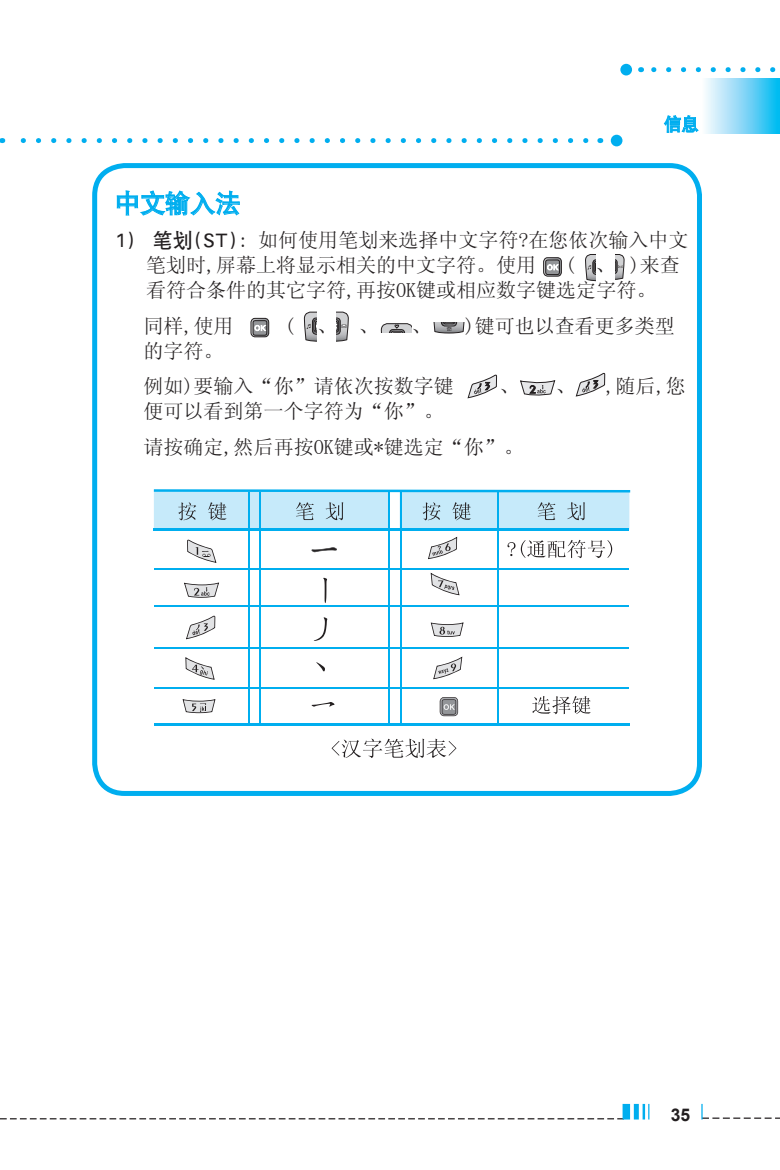
<style>
.page{position:relative;width:780px;height:1170px;background:#fff}
.page>*{position:absolute;margin:0;border:0;box-sizing:border-box;transform-origin:0 0}
.t1{font:25px "SIL Hei Med Jian";color:#00aeef}
.t2{font:20px/25px "Sim Sun";color:#231f20}
.t3{font:700 17.5px "Arial";color:#231f20}
.t4{font:17.5px "SIL Hei Med Jian";color:#00aeef}
.s1{font-family:"SIL Hei Med Jian"}
</style>
<div class="page">
<svg style="left:0;top:1118px;width:622px;height:1px"></svg>
<svg style="left:701px;top:1103px;width:79px;height:16px"></svg>
<svg style="left:648px;top:1103px;width:1px;height:16px"></svg>
<hr style="left:642px;top:1103px;width:3px;height:16px;background:#00aeef">
<div style="left:633px;top:1103px;width:5px;height:16px;background:#00aeef"></div>
<div style="left:622px;top:1103px;width:8px;height:16px;background:#00aeef"></div>
<svg style="left:651px;top:67px;width:125px;height:5px"></svg>
<div style="left:620px;top:64px;width:12px;height:11px;background:#00aeef;border-radius:50%"></div>
<div style="left:610px;top:135px;width:12px;height:11px;background:#00aeef;border-radius:50%"></div>
<svg style="left:20px;top:138px;width:566px;height:5px"></svg>
<svg style="left:0;top:138px;width:4px;height:5px"></svg>
<div style="left:702px;top:78px;width:78px;height:55px;background:linear-gradient(to right,#fffbfe,#08b9f1)"></div>
<svg style="left:663px;top:115px;width:36px;height:18px"></svg>
<svg style="left:92px;top:163px;width:610px;height:630px"></svg>
<svg style="left:117px;top:191px;width:122px;height:24px"></svg>
<div style="left:543px;top:257px;width:18px;height:19px;border:1px solid #231f20;border-radius:4px"></div>
<svg style="left:544px;top:259px;width:16px;height:16px"></svg>
<svg style="left:585px;top:250px;width:11px;height:32px"></svg>
<svg style="left:615px;top:251px;width:9px;height:29px"></svg>
<div style="left:251px;top:318px;width:18px;height:19px;border:1px solid #231f20;border-radius:4px"></div>
<svg style="left:252px;top:320px;width:15px;height:16px"></svg>
<svg style="left:303px;top:305px;width:14px;height:38px"></svg>
<svg style="left:337px;top:306px;width:12px;height:36px"></svg>
<svg style="left:380px;top:323px;width:31px;height:10px"></svg>
<svg style="left:432px;top:322px;width:33px;height:19px"></svg>
<svg style="left:467px;top:372px;width:31px;height:27px"></svg>
<svg style="left:519px;top:370px;width:36px;height:27px"></svg>
<svg style="left:575px;top:371px;width:30px;height:26px"></svg>
<svg style="left:311px;top:547px;width:26px;height:5px"></svg>
<svg style="left:323px;top:577px;width:4px;height:26px"></svg>
<svg style="left:314px;top:617px;width:13px;height:24px"></svg>
<svg style="left:316px;top:662px;width:9px;height:9px"></svg>
<svg style="left:311px;top:702px;width:23px;height:4px"></svg>
<hr style="left:154px;top:489px;width:476px;height:3px;background:#00aeef">
<hr style="left:154px;top:528px;width:475px;height:2px;background:#00aeef">
<hr style="left:154px;top:723px;width:475px;height:2px;background:#00aeef">
<hr style="left:388px;top:491px;width:1px;height:233px;background:#00aeef">
<svg style="left:154px;top:491px;width:475px;height:37px;background:#b7dff1"></svg>
<svg style="left:507px;top:539px;width:105px;height:19px"></svg>
<svg style="left:532px;top:695px;width:58px;height:19px"></svg>
<svg style="left:331px;top:738px;width:125px;height:20px"></svg>
<hr style="left:259px;top:491px;width:1px;height:233px;background:#00aeef">
<hr style="left:497px;top:491px;width:2px;height:233px;background:#00aeef">
<hr style="left:248px;top:491px;width:1px;height:233px;background:#00aeef">
<hr style="left:400px;top:491px;width:1px;height:233px;background:#00aeef">
<hr style="left:154px;top:568px;width:474px;height:1px;background:#00aeef">
<hr style="left:154px;top:605px;width:474px;height:1px;background:#00aeef">
<hr style="left:154px;top:647px;width:474px;height:1px;background:#00aeef">
<hr style="left:154px;top:687px;width:474px;height:1px;background:#00aeef">
<svg style="left:187px;top:539px;width:29px;height:24px"></svg>
<svg style="left:184px;top:582px;width:35px;height:16px"></svg>
<svg style="left:185px;top:657px;width:30px;height:22px"></svg>
<svg style="left:430px;top:572px;width:29px;height:23px"></svg>
<svg style="left:182px;top:699px;width:33px;height:15px"></svg>
<svg style="left:431px;top:622px;width:32px;height:16px"></svg>
<svg style="left:186px;top:615px;width:29px;height:24px"></svg>
<svg style="left:428px;top:536px;width:29px;height:23px"></svg>
<svg style="left:433px;top:656px;width:29px;height:23px"></svg>
<svg style="left:439px;top:697px;width:19px;height:19px"></svg>
<p class="t4" style="left:663px;top:112px;width:36px">信息</p>
<p class="t1" style="left:115px;top:186px;width:126px">中文输入法</p>
<p class="t2" style="left:146px;top:227px;width:544px;text-indent:-31px"><span class="s1">1) 笔划(ST)</span>: 如何使用笔划来选择中文字符?在您依次输入中文笔划时,屏幕上将显示相关的中文字符。使用</p>
<p class="t2" style="left:146px;top:252px;width:535px;text-indent:419px">( 、 )来查看符合条件的其它字符,再按OK键或相应数字键选定字符。</p>
<p class="t2" style="left:144px;top:313px;width:91px">同样,使用</p>
<p class="t2" style="left:284px;top:313px;width:95px">(、、</p>
<p class="t2" style="left:465px;top:313px;width:211px">)键可也以查看更多类型</p>
<p class="t2" style="left:411px;top:313px;width:21px">、</p>
<p class="t2" style="left:144px;top:333px;width:311px;line-height:35.8px">的字符。<br>例如)要输入“你”请依次按数字键</p>
<p class="t2" style="left:499px;top:374px;width:21px">、</p>
<p class="t2" style="left:555px;top:374px;width:21px">、</p>
<p class="t2" style="left:144px;top:393px;width:381px;line-height:35.8px">便可以看到第一个字符为“你”。<br>请按确定,然后再按OK键或*键选定“你”。</p>
<p class="t2" style="left:605px;top:374px;width:81px">,随后,您</p>
<p class="t3" style="left:670px;top:1102px;width:21px">35</p>
</div>
